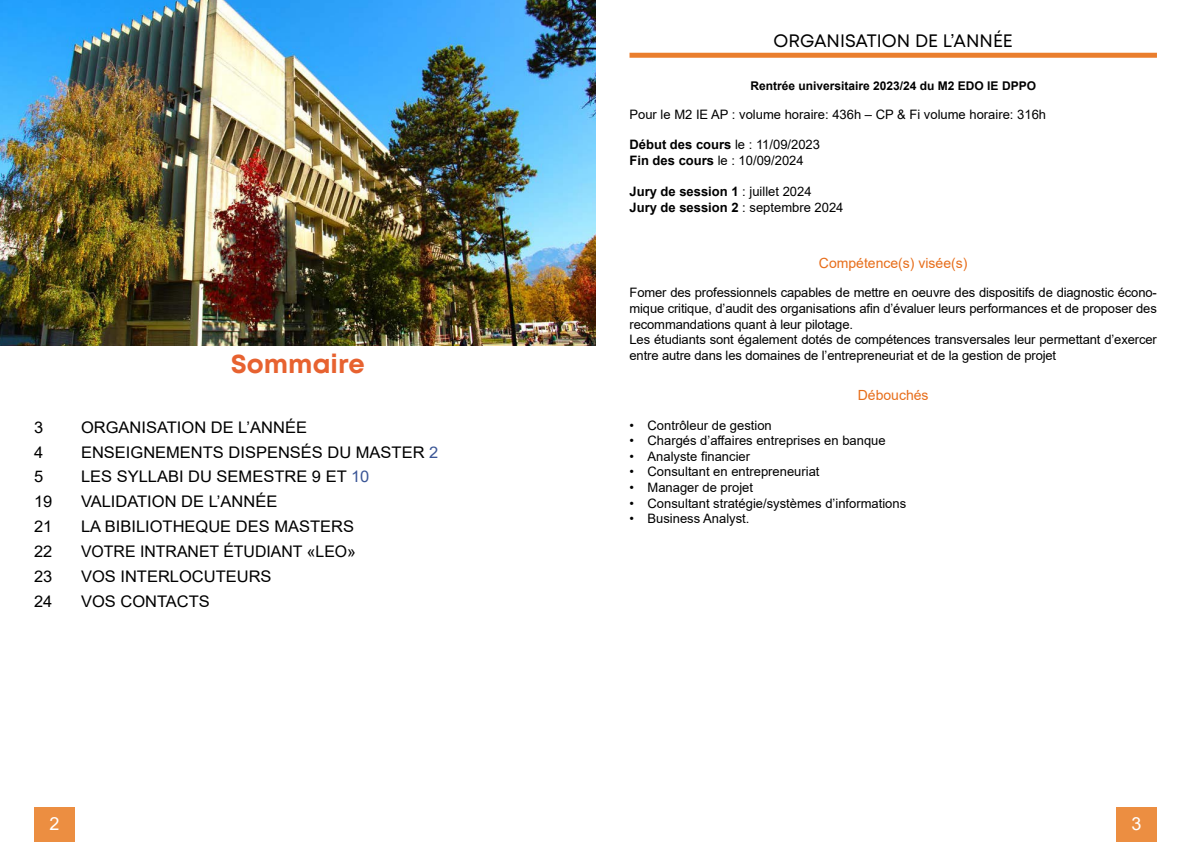
<style>
.page{position:relative;width:1191px;height:842px;background:#fff}
.page>*{position:absolute;margin:0;border:0;box-sizing:border-box;transform-origin:0 0}
.t1{font:700 26px "Mont";color:#e76230}
.t2{font:18px "Mont";color:#000}
.t3{font:18px "Arial";color:#fff}
.t4{font:16px "Arial";color:#000}
.t5{font:14px "Arial";color:#e76e1b}
.t6{font:13px/15.6px "Arial";letter-spacing:-.01em;color:#000}
.t7{font:700 13px/15.6px "Arial";color:#000}
.t8{font:700 12px "Arial";color:#000}
.s1{color:#3b5696}
.s2{font-weight:700}
.s3{font-weight:400}
</style>
<div class="page">
<div style="left:34px;top:808px;width:41px;height:34px;background:#ec8e41"></div>
<div style="left:1116px;top:808px;width:41px;height:34px;background:#ec8e41"></div>
<img style="left:0;top:0;width:595px;height:345px">
<div style="left:629px;top:53px;width:528px;height:5px;background:#ea7e2d"></div>
<h1 class="t1" style="left:231px;top:347px;width:135px">Sommaire</h1>
<p class="t4" style="left:34px;top:416px;width:11px">3</p>
<p class="t4" style="left:81px;top:416px;width:227px">ORGANISATION DE L’ANNÉE</p>
<p class="t4" style="left:34px;top:441px;width:11px">4</p>
<p class="t4" style="left:81px;top:441px;width:359px">ENSEIGNEMENTS DISPENSÉS DU MASTER <span class="s1">2</span></p>
<p class="t4" style="left:34px;top:466px;width:11px">5</p>
<p class="t4" style="left:81px;top:466px;width:290px">LES SYLLABI DU SEMESTRE 9 ET <span class="s1">10</span></p>
<p class="t4" style="left:34px;top:491px;width:20px">19</p>
<p class="t4" style="left:81px;top:491px;width:198px">VALIDATION DE L’ANNÉE</p>
<p class="t4" style="left:34px;top:515px;width:20px">21</p>
<p class="t4" style="left:81px;top:515px;width:274px">LA BIBILIOTHEQUE DES MASTERS</p>
<p class="t4" style="left:34px;top:540px;width:20px">22</p>
<p class="t4" style="left:81px;top:540px;width:276px">VOTRE INTRANET ÉTUDIANT «LEO»</p>
<p class="t4" style="left:34px;top:565px;width:20px">23</p>
<p class="t4" style="left:81px;top:565px;width:192px">VOS INTERLOCUTEURS</p>
<p class="t4" style="left:34px;top:590px;width:20px">24</p>
<p class="t4" style="left:81px;top:590px;width:130px">VOS CONTACTS</p>
<h2 class="t2" style="left:773px;top:29px;width:241px">ORGANISATION DE L’ANNÉE</h2>
<p class="t8" style="left:750px;top:77px;width:287px">Rentrée universitaire 2023/24 du M2 EDO IE DPPO</p>
<p class="t6" style="left:629px;top:107px;width:418px">Pour le M2 IE AP : volume horaire: 436h – CP &amp; Fi volume horaire: 316h</p>
<p class="t6" style="left:629px;top:137px;width:192px"><span class="s2">Début des cours</span> le : 11/09/2023<br><span class="s2">Fin des cours</span> le : 10/09/2024</p>
<p class="t7" style="left:629px;top:184px;width:215px">Jury de session 1 <span class="s3">: juillet 2024<br></span>Jury de session 2 <span class="s3">: septembre 2024</span></p>
<p class="t5" style="left:819px;top:253px;width:150px">Compétence(s) visée(s)</p>
<p class="t6" style="left:629px;top:285px;width:529px">Fomer des professionnels capables de mettre en oeuvre des dispositifs de diagnostic écono&shy;mique critique, d’audit des organisations afin d’évaluer leurs performances et de proposer des recommandations quant à leur pilotage.<br>Les étudiants sont également dotés de compétences transversales leur permettant d’exercer entre autre dans les domaines de l’entrepreneuriat et de la gestion de projet</p>
<p class="t5" style="left:857px;top:385px;width:72px">Débouchés</p>
<p class="t6" style="left:629px;top:417px;width:144px">• Contrôleur de gestion</p>
<p class="t6" style="left:629px;top:433px;width:258px">• Chargés d’affaires entreprises en banque</p>
<p class="t6" style="left:629px;top:448px;width:122px">• Analyste financier</p>
<p class="t6" style="left:629px;top:464px;width:191px">• Consultant en entrepreneuriat</p>
<p class="t6" style="left:629px;top:480px;width:125px">• Manager de projet</p>
<p class="t6" style="left:629px;top:495px;width:278px">• Consultant stratégie/systèmes d’informations</p>
<p class="t6" style="left:629px;top:511px;width:121px">• Business Analyst.</p>
<h2 class="t3" style="left:49px;top:811px;width:12px">2</h2>
<h2 class="t3" style="left:1131px;top:811px;width:12px">3</h2>
</div>
